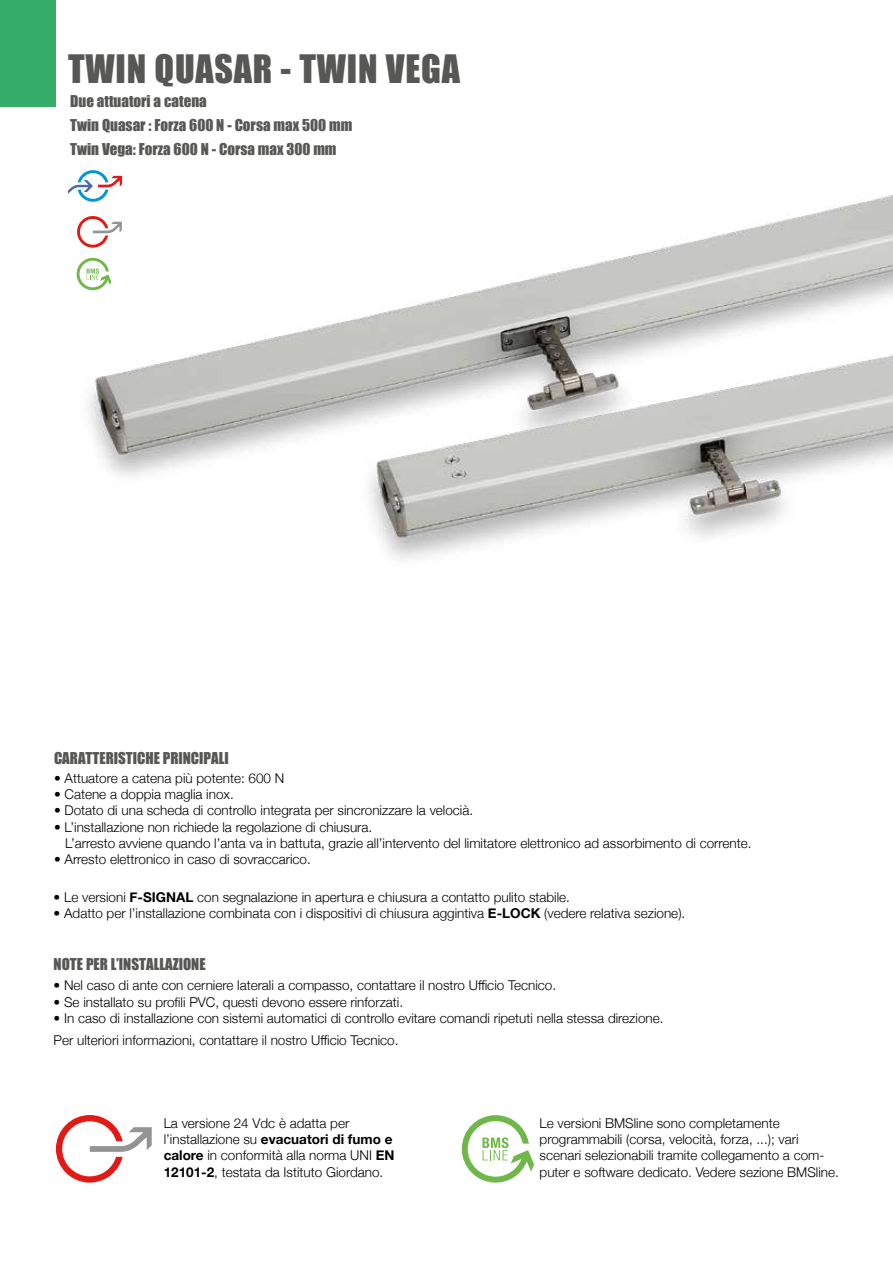
<style>
.page{position:relative;width:893px;height:1263px;background:#fff}
.page>*{position:absolute;margin:0;border:0;box-sizing:border-box;transform-origin:0 0}
.t1{font:36px "Impact";letter-spacing:.02em;color:#575756}
.t2{font:15px/24.3px "Impact";color:#575756}
.t3{font:300 13.5px/16.2px "Helvetica Neue";color:#000}
.s1{font-weight:700}
</style>
<div class="page">
<div style="left:0;top:0;width:55px;height:106px;background:#35ad68"></div>
<svg style="left:56px;top:1115px;width:96px;height:67px"></svg>
<svg style="left:462px;top:1115px;width:72px;height:67px"></svg>
<img style="left:88px;top:176px;width:805px;height:301px">
<img style="left:357px;top:209px;width:536px;height:351px">
<svg style="left:68px;top:170px;width:54px;height:32px"></svg>
<svg style="left:77px;top:216px;width:45px;height:32px"></svg>
<svg style="left:77px;top:258px;width:34px;height:32px"></svg>
<h1 class="t1" style="left:68px;top:41px;width:393px">TWIN QUASAR - TWIN VEGA</h1>
<p class="t2" style="left:70px;top:88px;width:284px">Due attuatori a catena<br>Twin Quasar : Forza 600 N - Corsa max 500 mm<br>Twin Vega: Forza 600 N - Corsa max 300 mm</p>
<p class="t2" style="left:54px;top:746px;width:176px">CARATTERISTICHE PRINCIPALI</p>
<p class="t3" style="left:54px;top:769px;width:232px">• Attuatore a catena più potente: 600 N</p>
<p class="t3" style="left:54px;top:785px;width:181px">• Catene a doppia maglia inox.</p>
<p class="t3" style="left:54px;top:801px;width:421px">• Dotato di una scheda di controllo integrata per sincronizzare la velocià.</p>
<p class="t3" style="left:65px;top:818px;width:688px;text-indent:-11px">• L’installazione non richiede la regolazione di chiusura.<br>L’arresto avviene quando l’anta va in battuta, grazie all’intervento del limitatore elettronico ad assorbimento di corrente.</p>
<p class="t3" style="left:54px;top:850px;width:258px">• Arresto elettronico in caso di sovraccarico.</p>
<p class="t3" style="left:54px;top:888px;width:518px">• Le versioni <span class="s1">F-SIGNAL</span> con segnalazione in apertura e chiusura a contatto pulito stabile.</p>
<p class="t3" style="left:54px;top:904px;width:633px">• Adatto per l’installazione combinata con i dispositivi di chiusura aggintiva <span class="s1">E-LOCK</span> (vedere relativa sezione).</p>
<p class="t2" style="left:54px;top:952px;width:153px">NOTE PER L’INSTALLAZIONE</p>
<p class="t3" style="left:54px;top:976px;width:504px">• Nel caso di ante con cerniere laterali a compasso, contattare il nostro Ufficio Tecnico.</p>
<p class="t3" style="left:54px;top:993px;width:351px">• Se installato su profili PVC, questi devono essere rinforzati.</p>
<p class="t3" style="left:54px;top:1006px;width:611px;line-height:22.5px">• In caso di installazione con sistemi automatici di controllo evitare comandi ripetuti nella stessa direzione.<br>Per ulteriori informazioni, contattare il nostro Ufficio Tecnico.</p>
<p class="t3" style="left:164px;top:1114px;width:232px">La versione 24 Vdc è adatta per l’installazione su <span class="s1">evacuatori di fumo e calore</span> in conformità alla norma UNI <span class="s1">EN 12101-2</span>, testata da Istituto Giordano.</p>
<p class="t3" style="left:540px;top:1114px;width:301px">Le versioni BMSline sono completamente programmabili (corsa, velocità, forza, ...); vari scenari selezionabili tramite collegamento a com&shy;puter e software dedicato. Vedere sezione BMSline.</p>
</div>
